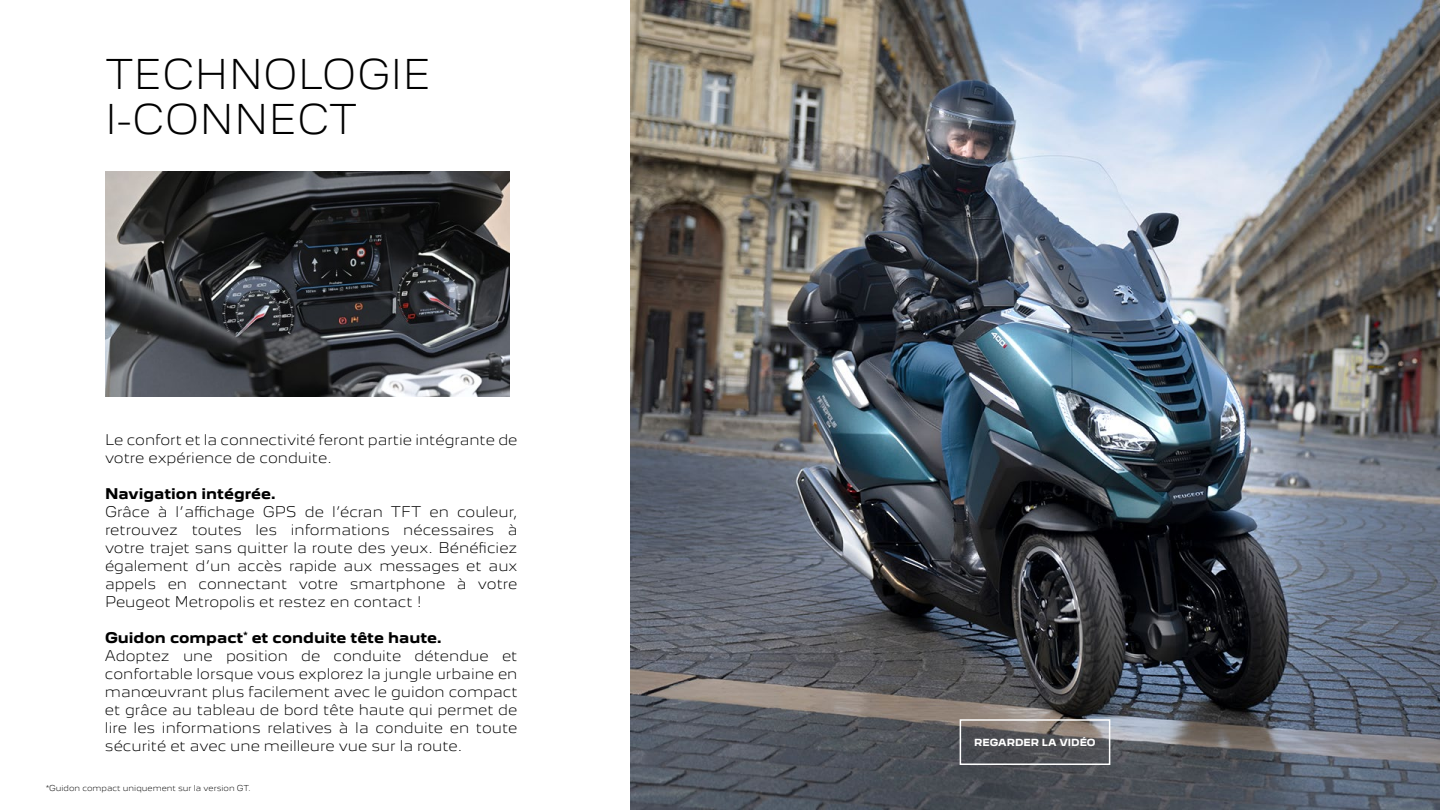
<style>
.page{position:relative;width:1440px;height:810px;background:#fff}
.page>*{position:absolute;margin:0;border:0;box-sizing:border-box;transform-origin:0 0}
.t1{font:300 37.5px/45px "Peugeot New";color:#000}
.t2{font:300 13.5px/18px "Peugeot New";color:#000}
.t3{font:700 13.5px "Peugeot New";color:#000}
.t4{font:700 9px "Peugeot New";color:#fff}
.t5{font:300 7.5px "Peugeot New";color:#000}
.s1{font-weight:700}
</style>
<div class="page">
<img style="left:630px;top:0;width:810px;height:810px">
<img style="left:105px;top:172px;width:405px;height:225px">
<div style="left:960px;top:719px;width:150px;height:46px;border:2px solid #fff"></div>
<h1 class="t1" style="left:105px;top:52px;width:328px">TECHNOLOGIE<br>I-CONNECT</h1>
<p class="t2" style="left:105px;top:431px;width:414px">Le confort et la connectivité feront partie intégrante de votre expérience de conduite.</p>
<p class="t3" style="left:105px;top:485px;width:172px">Navigation intégrée.</p>
<p class="t2" style="left:105px;top:503px;width:414px;text-align:justify">Grâce à l’affichage GPS de l’écran TFT en couleur, retrouvez toutes les informations nécessaires à votre trajet sans quitter la route des yeux. Bénéficiez également d’un accès rapide aux messages et aux appels en connectant votre smartphone à votre Peugeot Metropolis et restez en contact !</p>
<p class="t2" style="left:105px;top:629px;width:414px"><span class="s1">Guidon compact</span><sup>*</sup> <span class="s1">et conduite tête haute.<br></span>Adoptez une position de conduite détendue et confortable lorsque vous explorez la jungle urbaine en manœuvrant plus facilement avec le guidon compact et grâce au tableau de bord tête haute qui permet de lire les informations relatives à la conduite en toute sécurité et avec une meilleure vue sur la route.</p>
<p class="t5" style="left:46px;top:783px;width:206px">*Guidon compact uniquement sur la version GT.</p>
<p class="t4" style="left:974px;top:736px;width:123px">REGARDER LA VIDÉO</p>
</div>
